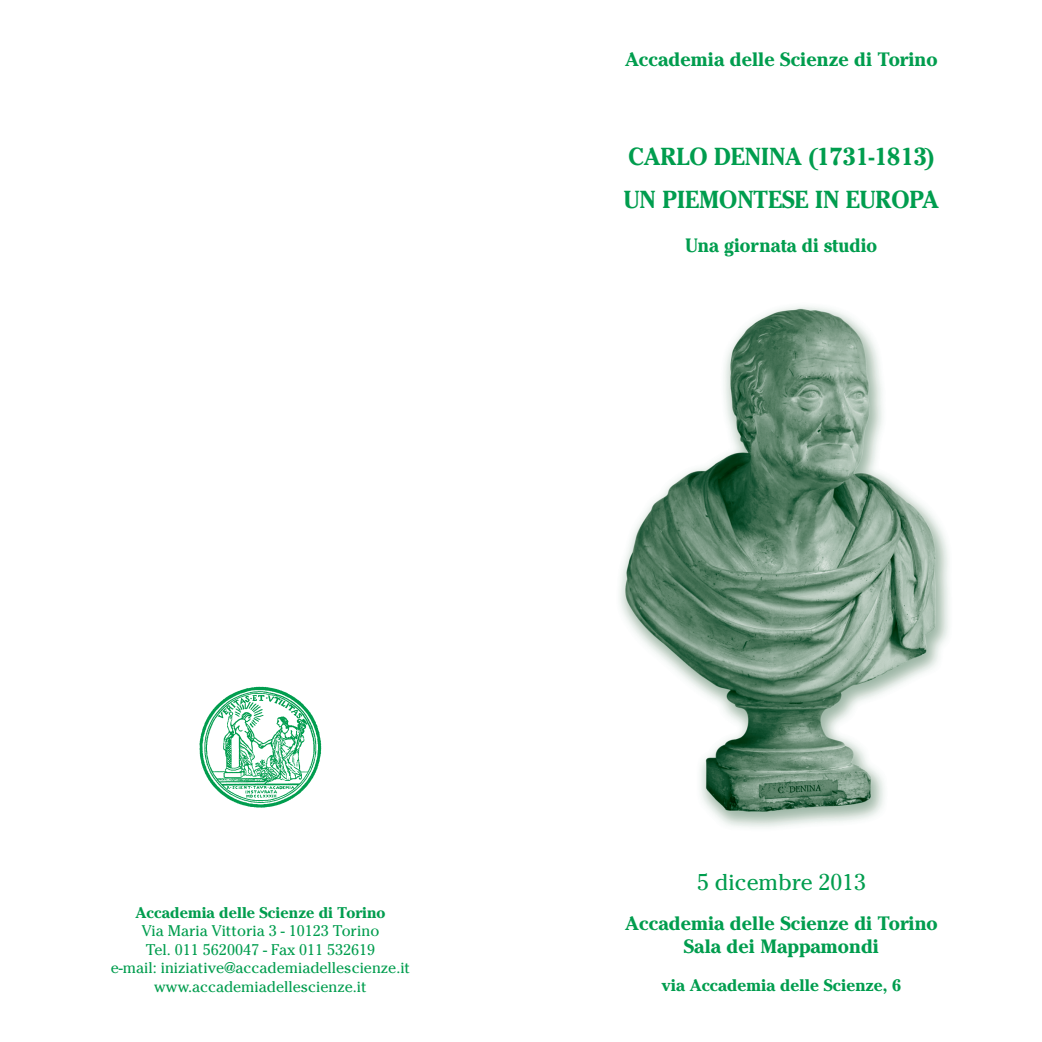
<style>
.page{position:relative;width:1042px;height:1042px;background:#fff}
.page>*{position:absolute;margin:0;border:0;box-sizing:border-box;transform-origin:0 0}
.t1{font:700 24.5px/43.8px "Cheltenham";color:#009d4e;scale:.95 1}
.t2{font:22.75px "Cheltenham";color:#009d4e}
.t3{font:700 19.25px/23.1px "Cheltenham";color:#009d4e;text-align:center}
.t4{font:700 19.25px "Cheltenham";color:#009d4e;scale:.95 1}
.t5{font:700 16.62px "Cheltenham";color:#009d4e}
.t6{font:15.4px/18.6px "Cheltenham";color:#009d4e;text-align:center}
.t7{font:700 15.4px "Cheltenham";color:#009d4e}
</style>
<div class="page">
<img style="left:620px;top:306px;width:329px;height:522px">
<img style="left:199px;top:686px;width:123px;height:122px">
<p class="t3" style="left:625px;top:50px;width:314px">Accademia delle Scienze di Torino</p>
<h1 class="t1" style="left:624px;top:137px;width:333px">CARLO DENINA (1731-1813)<br>UN PIEMONTESE IN EUROPA</h1>
<p class="t4" style="left:685px;top:238px;width:203px">Una giornata di studio</p>
<p class="t7" style="left:135px;top:907px;width:251px">Accademia delle Scienze di Torino</p>
<p class="t6" style="left:111px;top:923px;width:301px">Via Maria Vittoria 3 - 10123 Torino<br>Tel. 011 5620047 - Fax 011 532619<br>e-mail: iniziative@accademiadellescienze.it www.accademiadellescienze.it</p>
<h2 class="t2" style="left:697px;top:873px;width:170px">5 dicembre 2013</h2>
<p class="t3" style="left:625px;top:914px;width:314px">Accademia delle Scienze di Torino<br>Sala dei Mappamondi</p>
<p class="t5" style="left:661px;top:979px;width:242px">via Accademia delle Scienze, 6</p>
</div>
